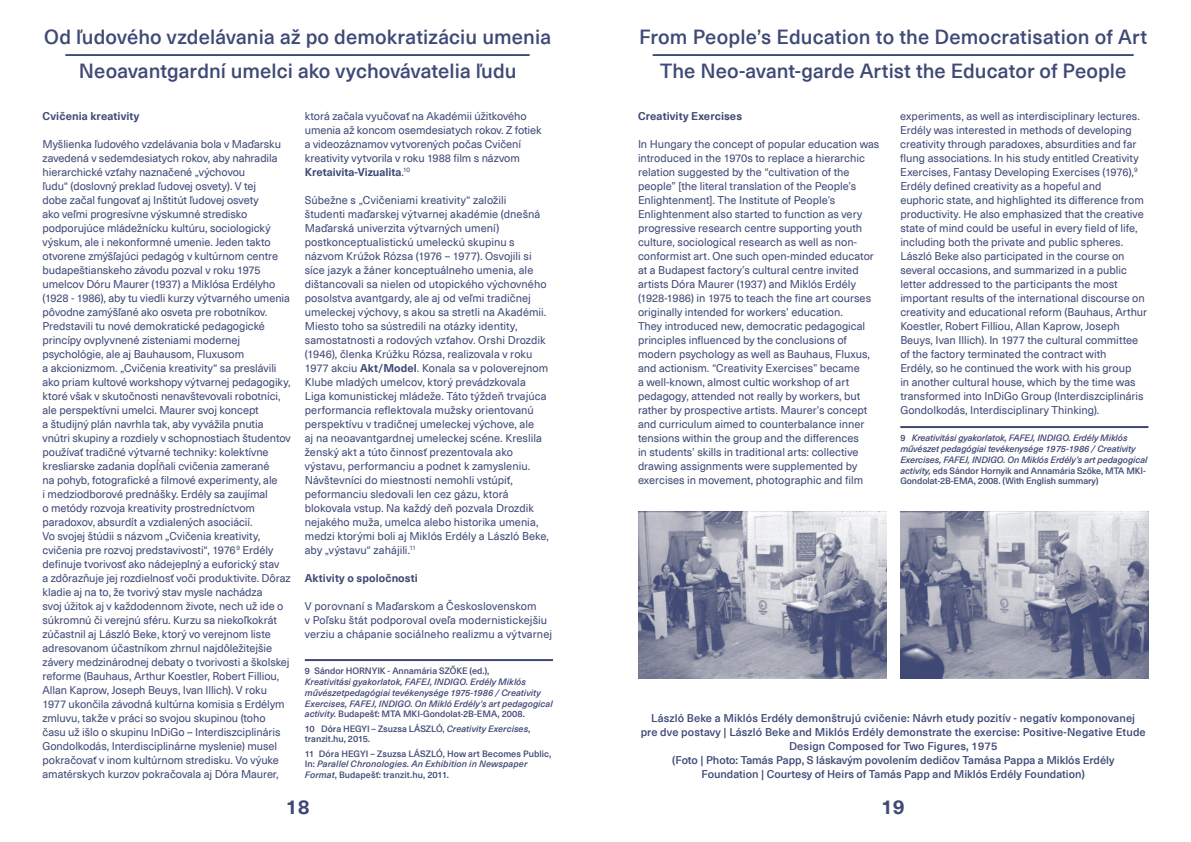
<style>
.page{position:relative;width:1191px;height:842px;background:#fff}
.page>*{position:absolute;margin:0;border:0;box-sizing:border-box;transform-origin:0 0}
.t1{font:500 20px/17px "Neue Haas Unica Pro";letter-spacing:.005em;color:#3f4975;text-align:center}
.t2{font:700 20px "Neue Haas Unica Pro";color:#3f4975}
.t3{font:11px/14px "Neue Haas Unica Pro";color:#3f4975}
.t4{font:500 11px/14px "Neue Haas Unica Pro";letter-spacing:.005em;color:#3f4975;text-align:center}
.t5{font:700 11px "Neue Haas Unica Pro";letter-spacing:.01em;color:#3f4975}
.t6{font:italic 500 9px/10.8px "Neue Haas Unica Pro";letter-spacing:-.005em;color:#3f4975}
.t7{font:500 9px/10.8px "Neue Haas Unica Pro";color:#3f4975}
.s1{font-weight:700}
.s2{font-style:normal}
.s3{font-style:italic}
</style>
<div class="page">
<hr style="left:305px;top:659px;width:248px;height:2px;background:#3f4975">
<hr style="left:900px;top:426px;width:248px;height:2px;background:#3f4975">
<img style="left:638px;top:512px;width:248px;height:167px">
<img style="left:900px;top:512px;width:248px;height:167px">
<h1 class="t1" style="left:44px;top:28px;width:508px">Od ľudového vzdelávania až po demokratizáciu umenia –––––––––––––––––––––––––––––––––––––––––––––––––––––––<br>Neoavantgardní umelci ako vychovávatelia ľudu</h1>
<p class="t5" style="left:43px;top:109px;width:98px">Cvičenia kreativity</p>
<p class="t3" style="left:43px;top:137px;width:250px">Myšlienka ľudového vzdelávania bola v Maďarsku zavedená v sedemdesiatych rokov, aby nahradila hierarchické vzťahy naznačené „výchovou<br>ľudu“ (doslovný preklad ľudovej osvety). V tej<br>dobe začal fungovať aj Inštitút ľudovej osvety<br>ako veľmi progresívne výskumné stredisko podporujúce mládežnícku kultúru, sociologický výskum, ale i nekonformné umenie. Jeden takto otvorene zmýšľajúci pedagóg v kultúrnom centre budapeštianskeho závodu pozval v roku 1975 umelcov Dóru Maurer (1937) a Miklósa Erdélyho (1928 - 1986), aby tu viedli kurzy výtvarného umenia pôvodne zamýšľané ako osveta pre robotníkov.<br>Predstavili tu nové demokratické pedagogické princípy ovplyvnené zisteniami modernej psychológie, ale aj Bauhausom, Fluxusom<br>a akcionizmom. „Cvičenia kreativity“ sa preslávili ako priam kultové workshopy výtvarnej pedagogiky, ktoré však v skutočnosti nenavštevovali robotníci, ale perspektívni umelci. Maurer svoj koncept<br>a študijný plán navrhla tak, aby vyvážila pnutia vnútri skupiny a rozdiely v schopnostiach študentov používať tradičné výtvarné techniky: kolektívne kresliarske zadania dopĺňali cvičenia zamerané<br>na pohyb, fotografické a filmové experimenty, ale<br>i medziodborové prednášky. Erdély sa zaujímal<br>o metódy rozvoja kreativity prostredníctvom paradoxov, absurdít a vzdialených asociácií.<br>Vo svojej štúdii s názvom „Cvičenia kreativity, cvičenia pre rozvoj predstavivosti“, 1976<sup>9</sup> Erdély definuje tvorivosť ako nádejeplný a euforický stav<br>a zdôrazňuje jej rozdielnosť voči produktivite. Dôraz kladie aj na to, že tvorivý stav mysle nachádza<br>svoj úžitok aj v každodennom živote, nech už ide o súkromnú či verejnú sféru. Kurzu sa niekoľkokrát zúčastnil aj László Beke, ktorý vo verejnom liste adresovanom účastníkom zhrnul najdôležitejšie závery medzinárodnej debaty o tvorivosti a školskej reforme (Bauhaus, Arthur Koestler, Robert Filliou, Allan Kaprow, Joseph Beuys, Ivan Illich). V roku 1977 ukončila závodná kultúrna komisia s Erdélym zmluvu, takže v práci so svojou skupinou (toho času už išlo o skupinu InDiGo – Interdiszciplináris Gondolkodás, Interdisciplinárne myslenie) musel pokračovať v inom kultúrnom stredisku. Vo výuke amatérskych kurzov pokračovala aj Dóra Maurer,</p>
<p class="t3" style="left:305px;top:109px;width:238px">ktorá začala vyučovať na Akadémii úžitkového umenia až koncom osemdesiatych rokov. Z fotiek a videozáznamov vytvorených počas Cvičení kreativity vytvorila v roku 1988 film s názvom <span class="s1">Kretaivita-Vizualita</span>.<sup>10</sup><sup>456</sup></p>
<p class="t3" style="left:305px;top:193px;width:246px">Súbežne s „Cvičeniami kreativity“ založili študenti maďarskej výtvarnej akadémie (dnešná Maďarská univerzita výtvarných umení) postkonceptualistickú umeleckú skupinu s názvom Krúžok Rózsa (1976 – 1977). Osvojili si síce jazyk a žáner konceptuálneho umenia, ale dištancovali sa nielen od utopického výchovného posolstva avantgardy, ale aj od veľmi tradičnej umeleckej výchovy, s akou sa stretli na Akadémii.<br>Miesto toho sa sústredili na otázky identity, samostatnosti a rodových vzťahov. Orshi Drozdik (1946), členka Krúžku Rózsa, realizovala v roku 1977 akciu <span class="s1">Akt/Model</span>. Konala sa v poloverejnom Klube mladých umelcov, ktorý prevádzkovala Liga komunistickej mládeže. Táto týždeň trvajúca performancia reflektovala mužsky orientovanú perspektívu v tradičnej umeleckej výchove, ale<br>aj na neoavantgardnej umeleckej scéne. Kreslila ženský akt a túto činnosť prezentovala ako výstavu, performanciu a podnet k zamysleniu.<br>Návštevníci do miestnosti nemohli vstúpiť, peformanciu sledovali len cez gázu, ktorá blokovala vstup. Na každý deň pozvala Drozdik nejakého muža, umelca alebo historika umenia, medzi ktorými boli aj Miklós Erdély a László Beke, aby „výstavu“ zahájili.<sup>11</sup></p>
<p class="t5" style="left:305px;top:571px;width:114px">Aktivity o spoločnosti</p>
<p class="t3" style="left:305px;top:599px;width:249px">V porovnaní s Maďarskom a Československom<br>v Poľsku štát podporoval oveľa modernistickejšiu verziu a chápanie sociálneho realizmu a výtvarnej</p>
<p class="t7" style="left:305px;top:666px;width:186px">9 Sándor HORNYIK - Annamária SZŐKE (ed.),</p>
<p class="t6" style="left:305px;top:676px;width:249px">Kreativitási gyakorlatok, FAFEJ, INDIGO. Erdély Miklós művészetpedagógiai tevékenysége 1975-1986 / Creativity Exercises, FAFEJ, INDIGO. On Mikló Erdély’s art pedagogical activity. <span class="s2">Budapešť: MTA MKI-Gondolat-2B-EMA, 2008.</span></p>
<p class="t7" style="left:305px;top:723px;width:227px">10 Dóra HEGYI – Zsuzsa LÁSZLÓ, <span class="s3">Creativity Exercises</span>, tranzit.hu, 2015.</p>
<p class="t7" style="left:305px;top:748px;width:248px">11 Dóra HEGYI – Zsuzsa LÁSZLÓ, How art Becomes Public,<br>In: <span class="s3">Parallel Chronologies. An Exhibition in Newspaper<br>Format</span>, Budapešť: tranzit.hu, 2011.</p>
<h1 class="t1" style="left:639px;top:28px;width:510px">From People’s Education to the Democratisation of Art –––––––––––––––––––––––––––––––––––––––––––––––––––––––––<br>The Neo-avant-garde Artist the Educator of People</h1>
<p class="t5" style="left:638px;top:109px;width:106px">Creativity Exercises</p>
<p class="t3" style="left:638px;top:137px;width:243px">In Hungary the concept of popular education was introduced in the 1970s to replace a hierarchic relation suggested by the “cultivation of the people” [the literal translation of the People’s Enlightenment]. The Institute of People’s Enlightenment also started to function as very progressive research centre supporting youth culture, sociological research as well as non&shy;conformist art. One such open-minded educator at a Budapest factory’s cultural centre invited artists Dóra Maurer (1937) and Miklós Erdély (1928-1986) in 1975 to teach the fine art courses originally intended for workers’ education.<br>They introduced new, democratic pedagogical principles influenced by the conclusions of modern psychology as well as Bauhaus, Fluxus, and actionism. “Creativity Exercises” became<br>a well-known, almost cultic workshop of art pedagogy, attended not really by workers, but rather by prospective artists. Maurer’s concept and curriculum aimed to counterbalance inner tensions within the group and the differences<br>in students’ skills in traditional arts: collective drawing assignments were supplemented by exercises in movement, photographic and film</p>
<p class="t3" style="left:900px;top:109px;width:248px">experiments, as well as interdisciplinary lectures.<br>Erdély was interested in methods of developing creativity through paradoxes, absurdities and far flung associations. In his study entitled Creativity Exercises, Fantasy Developing Exercises (1976),<sup>9<br></sup>Erdély defined creativity as a hopeful and <sup>4 </sup>euphoric state, and highlighted its difference from productivity. He also emphasized that the creative state of mind could be useful in every field of life, including both the private and public spheres.<br>László Beke also participated in the course on several occasions, and summarized in a public letter addressed to the participants the most important results of the international discourse on creativity and educational reform (Bauhaus, Arthur Koestler, Robert Filliou, Allan Kaprow, Joseph Beuys, Ivan Illich). In 1977 the cultural committee of the factory terminated the contract with<br>Erdély, so he continued the work with his group<br>in another cultural house, which by the time was transformed into InDiGo Group (Interdiszciplináris Gondolkodás, Interdisciplinary Thinking).</p>
<p class="t6" style="left:900px;top:433px;width:249px"><span class="s2">9</span> Kreativitási gyakorlatok, FAFEJ, INDIGO. Erdély Miklós művészet pedagógiai tevékenysége 1975-1986 / Creativity Exercises, FAFEJ, INDIGO. On Miklós Erdély’s art pedagogical activity, <span class="s2">eds Sándor Hornyik and Annamária Szőke, MTA MKI-Gondolat-2B-EMA, 2008. (With English summary)</span></p>
<p class="t4" style="left:640px;top:711px;width:506px">László Beke a Miklós Erdély demonštrujú cvičenie: Návrh etudy pozitív - negatív komponovanej<br>pre dve postavy | László Beke and Miklós Erdély demonstrate the exercise: Positive-Negative Etude Design Composed for Two Figures, 1975<br>(Foto | Photo: Tamás Papp, S láskavým povolením dedičov Tamása Pappa a Miklós Erdély<br>Foundation | Courtesy of Heirs of Tamás Papp and Miklós Erdély Foundation)</p>
<h1 class="t2" style="left:286px;top:795px;width:25px">18</h1>
<h1 class="t2" style="left:881px;top:795px;width:25px">19</h1>
</div>
